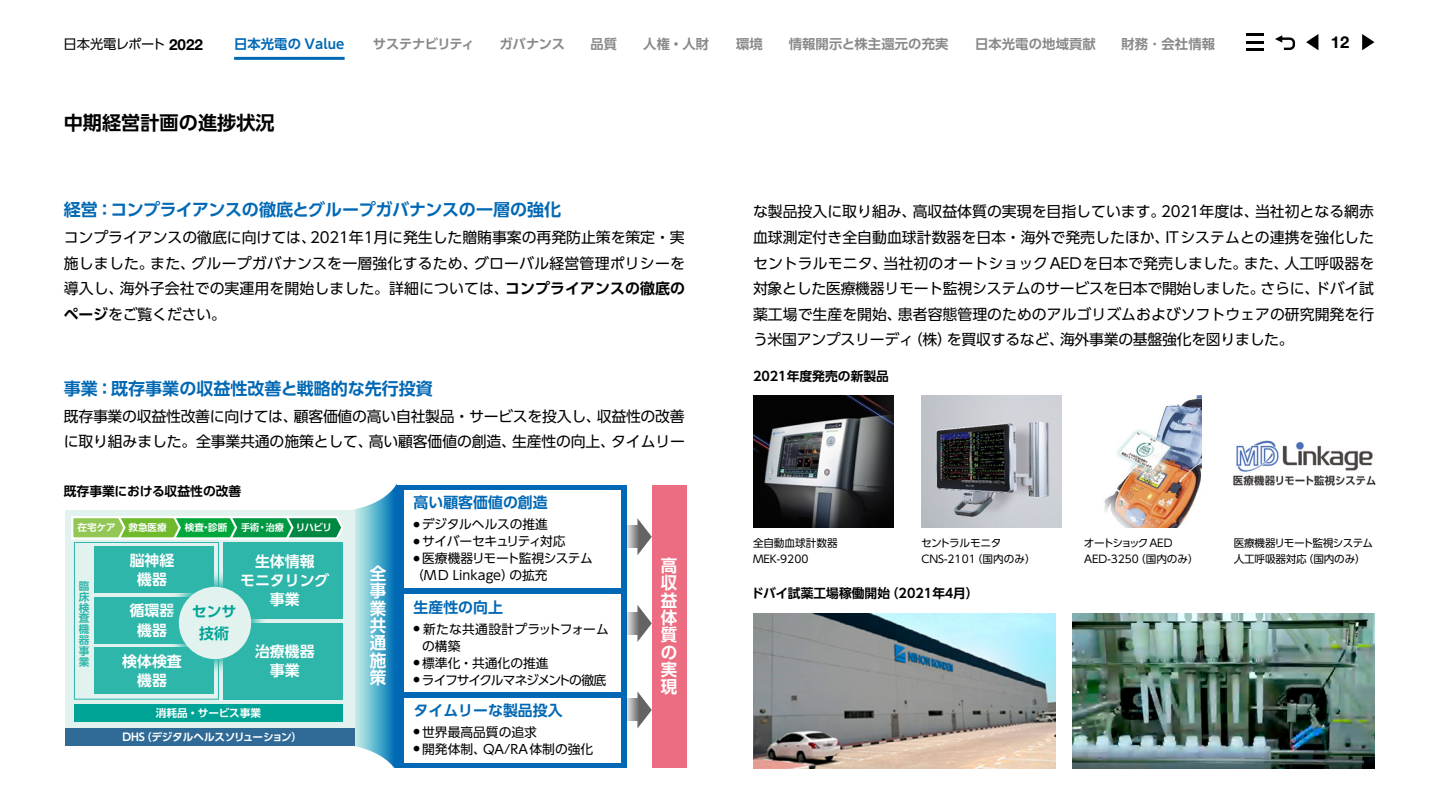
<style>
.page{position:relative;width:1438px;height:808px;background:#fff}
.page>*{position:absolute;margin:0;border:0;box-sizing:border-box;transform-origin:0 0}
.ショルダーDB18Q{font:700 19.2px "UD Shin Go Pr 6 N De";color:#000}
.本文見出しDB16Q24H{font:700 16.95px "UD Shin Go Pr 6 N De";color:#0068b4}
.見出し単体DB14Q20H{font:700 16.95px/17.4px "UD Shin Go Pr 6 N De";color:#fff;text-align:justify}
.t1{font:700 16.5px "Helvetica Neue LT Pro";color:#000}
.本文R14Q24H{font:14.85px/25.5px "UD Shin Go Pr 6 N";letter-spacing:-.01em;color:#000;text-align:justify}
.見出し単体DB14Q20H-2{font:700 14.85px "UD Shin Go Pr 6 N De";color:#fff}
.本文強調{font:700 14.85px "UD Shin Go Pr 6 N De";color:#0068b4}
.見出し単体DB14Q20H-3{font:700 14.85px "UD Shin Go Pr 6 N De";color:#00a496}
.t2{font:700 13.35px "UD Shin Go Pr 6 N De";letter-spacing:.01em;color:#898989}
.t3{font:13.35px "UD Shin Go Pr 6 N";letter-spacing:-.015em;color:#000}
.t4{font:700 13.35px "UD Shin Go Pr 6 N De";letter-spacing:.01em;color:#0068b4}
.t5{font:700 13.35px "UD Shin Go Pr 6 N De";letter-spacing:-.035em;color:#898989}
.表内テキスト{font:12.75px/17px "UD Shin Go Pr 6 N";color:#000}
.表内タイトル{font:700 12.75px "UD Shin Go Pr 6 N De";color:#000}
.表内テキスト-2{font:12.75px "UD Shin Go Pr 6 N";letter-spacing:-.1em;color:#000}
.表内テキスト-3{font:12.75px "UD Shin Go Pr 6 N";letter-spacing:-.05em;color:#000}
.表内テキスト-4{font:12.75px "UD Shin Go Pr 6 N";letter-spacing:-.04em;color:#000}
.キャプション10Q15H{font:10.65px "UD Shin Go Pr 6 N";color:#000}
.キャプション10Q15H-2{font:10.65px "UD Shin Go Pr 6 N";letter-spacing:-.02em;color:#000}
.キャプション強調{font:700 10.65px "UD Shin Go Pr 6 N De";letter-spacing:-.02em;color:#fff}
.キャプション10Q15H-3{font:10.65px "UD Shin Go Pr 6 N";letter-spacing:-.07em;color:#000}
.キャプション強調-2{font:700 10.65px "UD Shin Go Pr 6 N De";color:#fff}
.キャプション10Q15H-4{font:10.65px "UD Shin Go Pr 6 N";letter-spacing:-.13em;color:#000}
.キャプション強調-3{font:700 10.65px/10.8px "UD Shin Go Pr 6 N De";color:#2eb6aa;text-align:justify}
.キャプション強調-4{font:700 9.6px "UD Shin Go Pr 6 N De";color:#fff}
.キャプション強調-5{font:700 9.6px "UD Shin Go Pr 6 N De";color:#fff;scale:.95 1}
.s1{font-family:"Helvetica Neue LT Pro";font-weight:700;font-size:15.3px}
.s2{font-family:"UD Shin Go Pr 6 N De";font-weight:700}
</style>
<div class="page">
<div style="left:354px;top:485px;width:42px;height:282px;background:linear-gradient(to right,#ccf8ea,#0073b7)"></div>
<div style="left:268px;top:427px;width:133px;height:84px;background:#fff;border-radius:50%"></div>
<svg style="left:65px;top:510px;width:289px;height:218px;background:#d4ede9"></svg>
<div style="left:396px;top:485px;width:230px;height:282px;background:#0068b4"></div>
<div style="left:404px;top:490px;width:217px;height:98px;background:#fff"></div>
<div style="left:404px;top:594px;width:217px;height:97px;background:#fff"></div>
<div style="left:404px;top:698px;width:217px;height:64px;background:#fff"></div>
<div style="left:74px;top:705px;width:268px;height:17px;background:#00a496"></div>
<svg style="left:65px;top:728px;width:336px;height:40px"></svg>
<div style="left:652px;top:485px;width:34px;height:282px;background:#ec6d81"></div>
<svg style="left:637px;top:518px;width:14px;height:37px"></svg>
<svg style="left:626px;top:526px;width:13px;height:22px"></svg>
<svg style="left:637px;top:605px;width:14px;height:37px"></svg>
<svg style="left:626px;top:612px;width:13px;height:22px"></svg>
<svg style="left:637px;top:691px;width:14px;height:38px"></svg>
<svg style="left:626px;top:699px;width:13px;height:22px"></svg>
<svg style="left:70px;top:515px;width:275px;height:184px;background:#5dc4b1"></svg>
<img style="left:1104px;top:395px;width:97px;height:132px">
<img style="left:753px;top:395px;width:140px;height:132px">
<img style="left:921px;top:395px;width:140px;height:132px">
<img style="left:1233px;top:440px;width:143px;height:46px">
<img style="left:753px;top:613px;width:301px;height:156px">
<img style="left:1072px;top:613px;width:301px;height:156px">
<svg style="left:1275px;top:35px;width:20px;height:15px"></svg>
<svg style="left:1306px;top:34px;width:12px;height:16px"></svg>
<svg style="left:1362px;top:34px;width:12px;height:16px"></svg>
<hr style="left:1246px;top:33px;width:17px;height:3px;background:#000">
<hr style="left:1246px;top:48px;width:17px;height:3px;background:#000">
<svg style="left:1246px;top:41px;width:17px;height:2px"></svg>
<hr style="left:234px;top:57px;width:110px;height:3px;background:#0068b4">
<p class="t3" style="left:64px;top:34px;width:141px">日本光電レポート <span class="s1">2022</span></p>
<p class="t4" style="left:234px;top:34px;width:112px">日本光電の Value</p>
<p class="t5" style="left:372px;top:34px;width:103px">サステナビリティ</p>
<p class="t2" style="left:499px;top:34px;width:67px">ガバナンス</p>
<p class="t2" style="left:590px;top:33px;width:28px">品質</p>
<p class="t2" style="left:643px;top:34px;width:67px">人権・人財</p>
<p class="t2" style="left:736px;top:34px;width:28px">環境</p>
<p class="t2" style="left:788px;top:34px;width:161px">情報開示と株主還元の充実</p>
<p class="t2" style="left:975px;top:34px;width:122px">日本光電の地域貢献</p>
<p class="t2" style="left:1121px;top:34px;width:95px">財務･会社情報</p>
<p class="t1" style="left:1330px;top:32px;width:20px">12</p>
<p class="ショルダーDB18Q" style="left:64px;top:107px;width:212px">中期経営計画の進捗状況</p>
<p class="本文見出しDB16Q24H" style="left:64px;top:196px;width:499px">経営：コンプライアンスの徹底とグループガバナンスの一層の強化</p>
<p class="本文R14Q24H" style="left:64px;top:224px;width:622px">コンプライアンスの徹底に向けては、2021年1月に発生した贈賄事案の再発防止策を策定・実施しました。また、グループガバナンスを一層強化するため、グローバル経営管理ポリシーを導入し、海外子会社での実運用を開始しました。詳細については、<span class="s2">コンプライアンスの徹底のページ</span>をご覧ください。</p>
<p class="本文見出しDB16Q24H" style="left:64px;top:375px;width:370px">事業：既存事業の収益性改善と戦略的な先行投資</p>
<p class="本文R14Q24H" style="left:64px;top:403px;width:622px">既存事業の収益性改善に向けては、顧客価値の高い自社製品・サービスを投入し、収益性の改善に取り組みました。全事業共通の施策として、高い顧客価値の創造、生産性の向上、タイムリー</p>
<p class="表内タイトル" style="left:64px;top:481px;width:179px">既存事業における収益性の改善</p>
<p class="キャプション強調-4" style="left:78px;top:520px;width:40px">在宅ケア</p>
<p class="キャプション強調-4" style="left:128px;top:520px;width:40px">救急医療</p>
<p class="キャプション強調-4" style="left:185px;top:520px;width:44px">検査・診断</p>
<p class="キャプション強調-5" style="left:241px;top:520px;width:46px">手術・治療</p>
<p class="キャプション強調-4" style="left:296px;top:520px;width:38px">リハビリ</p>
<p class="キャプション強調-3" style="left:79px;top:580px;width:12px">臨床検査機器事業</p>
<p class="見出し単体DB14Q20H-2" style="left:130px;top:548px;width:46px">脳神経</p>
<p class="見出し単体DB14Q20H-2" style="left:137px;top:567px;width:31px">機器</p>
<p class="見出し単体DB14Q20H-2" style="left:130px;top:599px;width:46px">循環器</p>
<p class="見出し単体DB14Q20H-2" style="left:137px;top:618px;width:31px">機器</p>
<p class="見出し単体DB14Q20H-2" style="left:122px;top:649px;width:61px">検体検査</p>
<p class="見出し単体DB14Q20H-2" style="left:137px;top:668px;width:31px">機器</p>
<p class="キャプション強調-2" style="left:156px;top:705px;width:107px">消耗品・サービス事業</p>
<p class="キャプション強調" style="left:122px;top:728px;width:181px">DHS（デジタルヘルスソリューション）</p>
<p class="見出し単体DB14Q20H-2" style="left:255px;top:549px;width:61px">生体情報</p>
<p class="見出し単体DB14Q20H-2" style="left:240px;top:568px;width:91px">モニタリング</p>
<p class="見出し単体DB14Q20H-2" style="left:270px;top:588px;width:31px">事業</p>
<p class="見出し単体DB14Q20H-2" style="left:255px;top:640px;width:61px">治療機器</p>
<p class="見出し単体DB14Q20H-2" style="left:270px;top:659px;width:31px">事業</p>
<p class="見出し単体DB14Q20H-3" style="left:192px;top:600px;width:46px">センサ</p>
<p class="見出し単体DB14Q20H-3" style="left:199px;top:621px;width:31px">技術</p>
<p class="本文強調" style="left:413px;top:491px;width:135px">高い顧客価値の創造</p>
<p class="表内テキスト" style="left:413px;top:515px;width:136px"><sup>●</sup> デジタルヘルスの推進</p>
<p class="表内テキスト-4" style="left:413px;top:531px;width:153px"><sup>●</sup> サイバーセキュリティ対応</p>
<p class="表内テキスト-3" style="left:413px;top:548px;width:181px"><sup>●</sup> 医療機器リモート監視システム</p>
<p class="表内テキスト" style="left:411px;top:566px;width:138px">（МD Linkage）の拡充</p>
<p class="見出し単体DB14Q20H" style="left:370px;top:564px;width:18px">全事業共通施策</p>
<p class="見出し単体DB14Q20H" style="left:660px;top:556px;width:18px">高収益体質の実現</p>
<p class="本文強調" style="left:413px;top:595px;width:91px">生産性の向上</p>
<p class="表内テキスト" style="left:422px;top:620px;width:188px;text-indent:-9px"><sup>●</sup> 新たな共通設計プラットフォームの構築</p>
<p class="表内テキスト" style="left:413px;top:654px;width:136px"><sup>●</sup> 標準化・共通化の推進</p>
<p class="表内テキスト-2" style="left:413px;top:669px;width:194px"><sup>●</sup> ライフサイクルマネジメントの徹底</p>
<p class="本文強調" style="left:413px;top:699px;width:150px">タイムリーな製品投入</p>
<p class="表内テキスト" style="left:413px;top:723px;width:125px"><sup>●</sup> 世界最高品質の追求</p>
<p class="表内テキスト" style="left:413px;top:740px;width:181px"><sup>●</sup> 開発体制、QA/RA体制の強化</p>
<p class="本文R14Q24H" style="left:753px;top:199px;width:622px">な製品投入に取り組み、高収益体質の実現を目指しています。2021年度は、当社初となる網赤血球測定付き全自動血球計数器を日本・海外で発売したほか、ITシステムとの連携を強化したセントラルモニタ、当社初のオートショックAEDを日本で発売しました。また、人工呼吸器を対象とした医療機器リモート監視システムのサービスを日本で開始しました。さらに、ドバイ試薬工場で生産を開始、患者容態管理のためのアルゴリズムおよびソフトウェアの研究開発を行う米国アンプスリーディ（株）を買収するなど、海外事業の基盤強化を図りました。</p>
<p class="表内タイトル" style="left:753px;top:366px;width:137px">2021年度発売の新製品</p>
<p class="キャプション10Q15H" style="left:753px;top:535px;width:86px">全自動血球計数器</p>
<p class="キャプション10Q15H-2" style="left:753px;top:551px;width:57px">MEK-9200</p>
<p class="キャプション10Q15H-2" style="left:921px;top:535px;width:82px">セントラルモニタ</p>
<p class="キャプション10Q15H" style="left:921px;top:551px;width:116px">CNS-2101（国内のみ）</p>
<p class="表内タイトル" style="left:751px;top:583px;width:229px">ドバイ試薬工場稼働開始（2021年４月）</p>
<p class="キャプション10Q15H-4" style="left:1083px;top:535px;width:90px">オートショック AED</p>
<p class="キャプション10Q15H" style="left:1084px;top:551px;width:116px">AED-3250（国内のみ）</p>
<p class="キャプション10Q15H-3" style="left:1233px;top:535px;width:141px">医療機器リモート監視システム</p>
<p class="キャプション10Q15H-2" style="left:1233px;top:551px;width:133px">人工呼吸器対応（国内のみ）</p>
</div>
